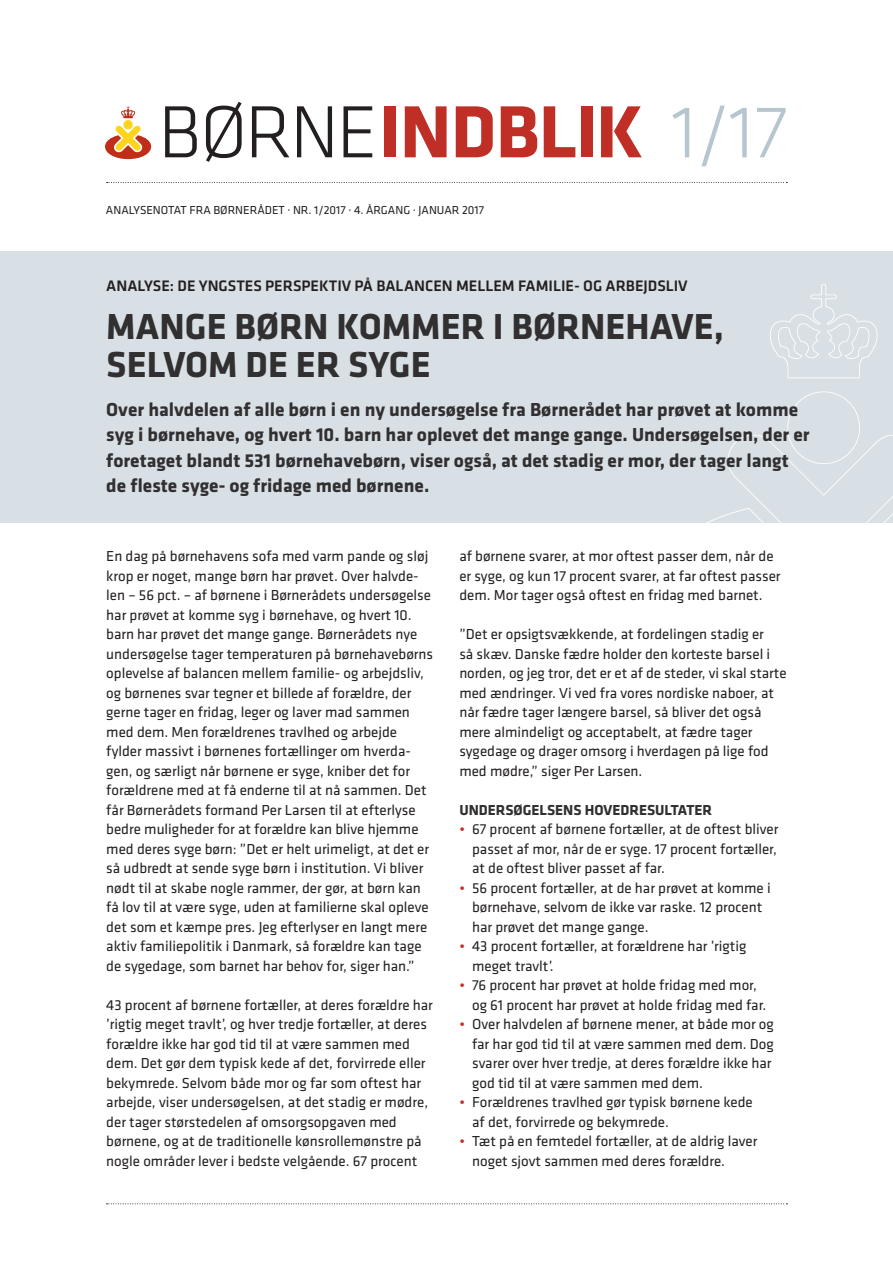
<style>
.page{position:relative;width:893px;height:1263px;background:#fff}
.page>*{position:absolute;margin:0;border:0;box-sizing:border-box;transform-origin:0 0}
.t1{font:700 76.5px "Klavika";letter-spacing:-.01em;color:#bf2f26}
.RU_Klavika_32_32{font:700 37.5px/37.5px "Klavika";color:#312f30}
.UR_Klavika_Bold_12_1{font:700 19.5px/25.5px "Klavika";color:#312f30}
.Trompet{font:500 15.75px "Klavika";color:#231f20}
.BR_Klavika_10_13{font:15px/19.5px "Klavika";color:#231f20}
.BR_Klavika_10_13-2{font:700 15px "Klavika";color:#312f30}
.t2{font:12px "Klavika";color:#231f20}
.s1{font-weight:300;color:#231f20}
.s2{font-weight:300;color:#b6c6cf}
.s3{color:#bf2f26}
</style>
<div class="page">
<svg style="left:106px;top:1203px;width:681px;height:1px"></svg>
<div style="left:0;top:252px;width:893px;height:271px;background:#d8e0e6"></div>
<img style="left:706px;top:284px;width:187px;height:239px">
<svg style="left:105px;top:125px;width:46px;height:34px"></svg>
<div style="left:123px;top:120px;width:10px;height:9px;background:#fed41d;border-radius:50%"></div>
<svg style="left:121px;top:106px;width:14px;height:12px"></svg>
<svg style="left:107px;top:182px;width:680px;height:1px"></svg>
<p class="t1" style="left:158px;top:90px;width:631px"><span class="s1">BØRNE</span>INDBLIK <span class="s2">1/17</span></p>
<p class="t2" style="left:106px;top:204px;width:380px">ANALYSENOTAT FRA BØRNERÅDET · NR. 1/2017 · 4. ÅRGANG · JANUAR 2017</p>
<p class="Trompet" style="left:106px;top:277px;width:583px">ANALYSE: DE YNGSTES PERSPEKTIV PÅ BALANCEN MELLEM FAMILIE- OG ARBEJDSLIV</p>
<p class="RU_Klavika_32_32" style="left:106px;top:309px;width:619px">MANGE BØRN KOMMER I BØRNEHAVE,<br>SELVOM DE ER SYGE</p>
<p class="UR_Klavika_Bold_12_1" style="left:106px;top:397px;width:705px">Over halvdelen af alle børn i en ny undersøgelse fra Børnerådet har prøvet at komme syg i børnehave, og hvert 10. barn har oplevet det mange gange. Undersøgelsen, der er</p>
<p class="UR_Klavika_Bold_12_1" style="left:106px;top:448px;width:684px">foretaget blandt 531 børnehavebørn, viser også, at det stadig er mor, der tager langt</p>
<p class="UR_Klavika_Bold_12_1" style="left:106px;top:473px;width:325px">de fleste syge- og fridage med børnene.</p>
<p class="BR_Klavika_10_13" style="left:106px;top:547px;width:328px">En dag på børnehavens sofa med varm pande og sløj krop er noget, mange børn har prøvet. Over halvde&shy;len – 56 pct. – af børnene i Børnerådets undersøgelse har prøvet at komme syg i børnehave, og hvert 10. barn har prøvet det mange gange. Børnerådets nye undersøgelse tager temperaturen på børnehavebørns oplevelse af balancen mellem familie- og arbejdsliv, og børnenes svar tegner et billede af forældre, der gerne tager en fridag, leger og laver mad sammen med dem. Men forældrenes travlhed og arbejde fylder massivt i børnenes fortællinger om hverda&shy;gen, og særligt når børnene er syge, kniber det for forældrene med at få enderne til at nå sammen. Det får Børnerådets formand Per Larsen til at efterlyse bedre muligheder for at forældre kan blive hjemme med deres syge børn: ”Det er helt urimeligt, at det er så udbredt at sende syge børn i institution. Vi bliver nødt til at skabe nogle rammer, der gør, at børn kan få lov til at være syge, uden at familierne skal opleve det som et kæmpe pres. Jeg efterlyser en langt mere aktiv familiepolitik i Danmark, så forældre kan tage de sygedage, som barnet har behov for, siger han.”</p>
<p class="BR_Klavika_10_13" style="left:106px;top:995px;width:328px">43 procent af børnene fortæller, at deres forældre har ’rigtig meget travlt’, og hver tredje fortæller, at deres forældre ikke har god tid til at være sammen med dem. Det gør dem typisk kede af det, forvirrede eller bekymrede. Selvom både mor og far som oftest har arbejde, viser undersøgelsen, at det stadig er mødre, der tager størstedelen af omsorgsopgaven med børnene, og at de traditionelle kønsrollemønstre på nogle områder lever i bedste velgående. 67 procent</p>
<p class="BR_Klavika_10_13" style="left:459px;top:547px;width:323px">af børnene svarer, at mor oftest passer dem, når de er syge, og kun 17 procent svarer, at far oftest passer dem. Mor tager også oftest en fridag med barnet.</p>
<p class="BR_Klavika_10_13" style="left:459px;top:625px;width:329px">”Det er opsigtsvækkende, at fordelingen stadig er<br>så skæv. Danske fædre holder den korteste barsel i norden, og jeg tror, det er et af de steder, vi skal starte med ændringer. Vi ved fra vores nordiske naboer, at når fædre tager længere barsel, så bliver det også mere almindeligt og acceptabelt, at fædre tager sygedage og drager omsorg i hverdagen på lige fod med mødre,” siger Per Larsen.</p>
<p class="BR_Klavika_10_13-2" style="left:459px;top:801px;width:254px">UNDERSØGELSENS HOVEDRESULTATER</p>
<p class="BR_Klavika_10_13" style="left:472px;top:820px;width:308px;text-align:justify;text-indent:-13px"><span class="s3">•</span> 67 procent af børnene fortæller, at de oftest bliver passet af mor, når de er syge. 17 procent fortæller, at de oftest bliver passet af far.</p>
<p class="BR_Klavika_10_13" style="left:472px;top:878px;width:300px;text-indent:-13px"><span class="s3">•</span> 56 procent fortæller, at de har prøvet at komme i børnehave, selvom de ikke var raske. 12 procent har prøvet det mange gange.</p>
<p class="BR_Klavika_10_13" style="left:472px;top:937px;width:276px;text-indent:-13px"><span class="s3">•</span> 43 procent fortæller, at forældrene har ’rigtig meget travlt’.</p>
<p class="BR_Klavika_10_13" style="left:472px;top:976px;width:296px;text-indent:-13px"><span class="s3">•</span> 76 procent har prøvet at holde fridag med mor, og 61 procent har prøvet at holde fridag med far.</p>
<p class="BR_Klavika_10_13" style="left:472px;top:1015px;width:303px;text-indent:-13px"><span class="s3">•</span> Over halvdelen af børnene mener, at både mor og far har god tid til at være sammen med dem. Dog svarer over hver tredje, at deres forældre ikke har god tid til at være sammen med dem.</p>
<p class="BR_Klavika_10_13" style="left:472px;top:1093px;width:282px;text-indent:-13px"><span class="s3">•</span> Forældrenes travlhed gør typisk børnene kede af det, forvirrede og bekymrede.</p>
<p class="BR_Klavika_10_13" style="left:472px;top:1132px;width:287px;text-indent:-13px"><span class="s3">•</span> Tæt på en femtedel fortæller, at de aldrig laver noget sjovt sammen med deres forældre.</p>
</div>
